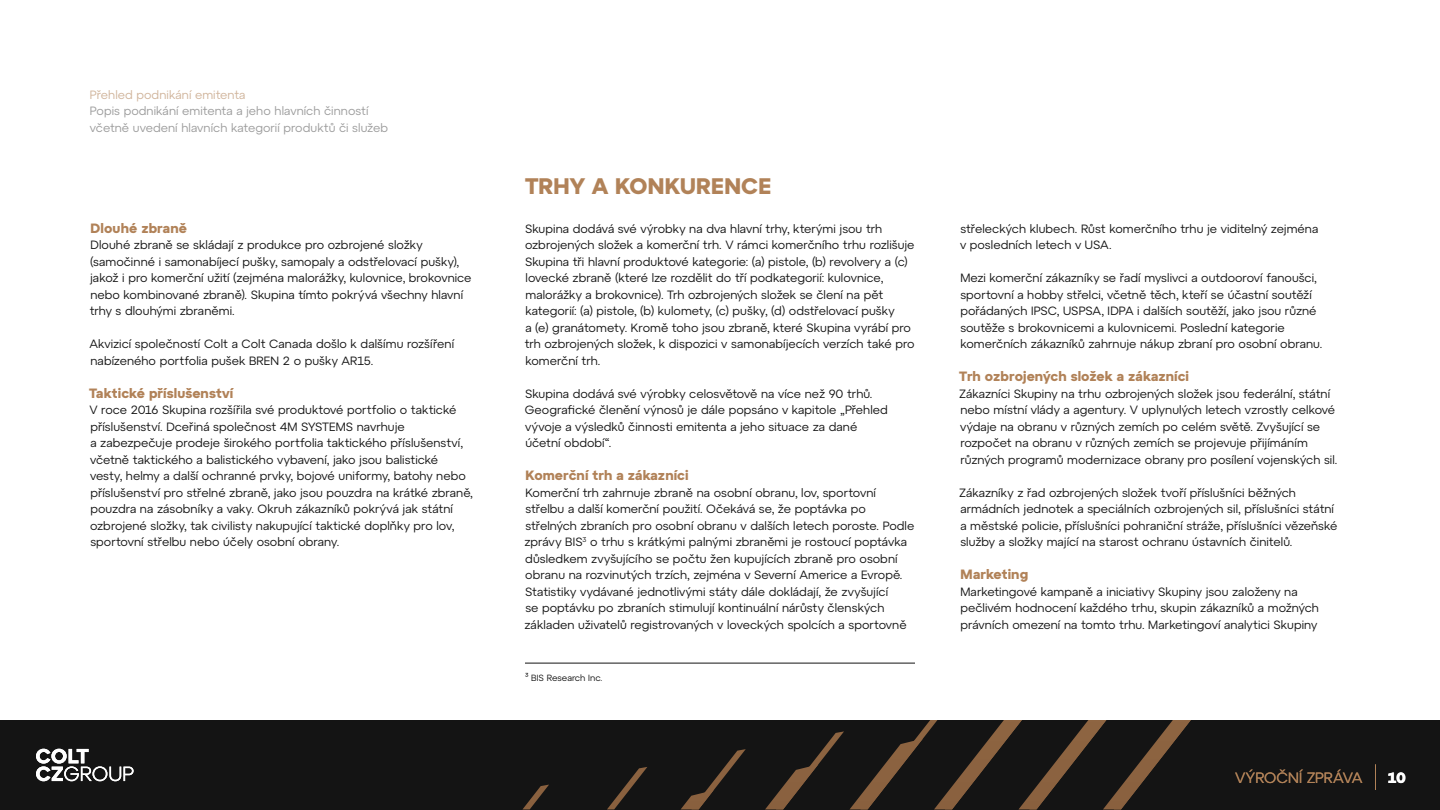
<style>
.page{position:relative;width:1440px;height:810px;background:#fff}
.page>*{position:absolute;margin:0;border:0;box-sizing:border-box;transform-origin:0 0}
.t1{font:700 22.5px "Atyp Colt CZ";letter-spacing:.005em;color:#b18258}
.t2{font:15px "Atyp Colt CZ";color:#b18258}
.t3{font:700 15px "Atyp Colt CZ";color:#fff}
.t4{font:700 13.5px "Atyp Colt CZ";letter-spacing:.005em;color:#b18258}
.t5{font:12px/16.5px "Atyp Colt CZ";color:#141414}
.t6{font:12px/16.5px "Atyp Colt CZ";color:#9c9c9c}
.t7{font:12px "Atyp Colt CZ";color:#d0b49b}
.t8{font:9px "Atyp Colt CZ";color:#141414}
</style>
<div class="page">
<div style="left:0;top:720px;width:1440px;height:90px;background:#141414"></div>
<svg style="left:523px;top:785px;width:26px;height:24px"></svg>
<svg style="left:607px;top:767px;width:40px;height:42px"></svg>
<svg style="left:681px;top:749px;width:65px;height:60px"></svg>
<svg style="left:765px;top:731px;width:79px;height:78px"></svg>
<svg style="left:850px;top:720px;width:341px;height:89px"></svg>
<svg style="left:1375px;top:764px;width:1px;height:26px"></svg>
<svg style="left:36px;top:749px;width:98px;height:32px"></svg>
<hr style="left:525px;top:663px;width:390px;height:1px;background:#141414">
<p class="t7" style="left:90px;top:86px;width:157px">Přehled podnikání emitenta</p>
<p class="t6" style="left:90px;top:102px;width:300px">Popis podnikání emitenta a jeho hlavních činností včetně uvedení hlavních kategorií produktů či služeb</p>
<p class="t4" style="left:91px;top:217px;width:98px">Dlouhé zbraně</p>
<p class="t5" style="left:90px;top:236px;width:383px">Dlouhé zbraně se skládají z produkce pro ozbrojené složky (samočinné i samonabíjecí pušky, samopaly a odstřelovací pušky), jakož i pro komerční užití (zejména malorážky, kulovnice, brokovnice nebo kombinované zbraně). Skupina tímto pokrývá všechny hlavní trhy s dlouhými zbraněmi.</p>
<p class="t5" style="left:89px;top:335px;width:366px">Akvizicí společností Colt a Colt Canada došlo k dalšímu rozšíření nabízeného portfolia pušek BREN 2 o pušky AR15.</p>
<p class="t4" style="left:89px;top:382px;width:146px">Taktické příslušenství</p>
<p class="t5" style="left:89px;top:401px;width:385px">V roce 2016 Skupina rozšířila své produktové portfolio o taktické příslušenství. Dceřiná společnost 4M SYSTEMS navrhuje<br>a zabezpečuje prodeje širokého portfolia taktického příslušenství, včetně taktického a balistického vybavení, jako jsou balistické vesty, helmy a další ochranné prvky, bojové uniformy, batohy nebo příslušenství pro střelné zbraně, jako jsou pouzdra na krátké zbraně, pouzdra na zásobníky a vaky. Okruh zákazníků pokrývá jak státní ozbrojené složky, tak civilisty nakupující taktické doplňky pro lov, sportovní střelbu nebo účely osobní obrany.</p>
<h1 class="t1" style="left:525px;top:168px;width:248px">TRHY A KONKURENCE</h1>
<p class="t5" style="left:525px;top:219px;width:391px">Skupina dodává své výrobky na dva hlavní trhy, kterými jsou trh ozbrojených složek a komerční trh. V rámci komerčního trhu rozlišuje Skupina tři hlavní produktové kategorie: (a) pistole, (b) revolvery a (c) lovecké zbraně (které lze rozdělit do tří podkategorií: kulovnice, malorážky a brokovnice). Trh ozbrojených složek se člení na pět kategorií: (a) pistole, (b) kulomety, (c) pušky, (d) odstřelovací pušky<br>a (e) granátomety. Kromě toho jsou zbraně, které Skupina vyrábí pro trh ozbrojených složek, k dispozici v samonabíjecích verzích také pro komerční trh.</p>
<p class="t5" style="left:525px;top:384px;width:364px">Skupina dodává své výrobky celosvětově na více než 90 trhů.<br>Geografické členění výnosů je dále popsáno v kapitole „Přehled vývoje a výsledků činnosti emitenta a jeho situace za dané účetní období“.</p>
<p class="t4" style="left:526px;top:465px;width:165px">Komerční trh a zákazníci</p>
<p class="t5" style="left:524px;top:483px;width:391px">Komerční trh zahrnuje zbraně na osobní obranu, lov, sportovní střelbu a další komerční použití. Očekává se, že poptávka po střelných zbraních pro osobní obranu v dalších letech poroste. Podle zprávy BIS<sup>3</sup> o trhu s krátkými palnými zbraněmi je rostoucí poptávka důsledkem zvyšujícího se počtu žen kupujících zbraně pro osobní obranu na rozvinutých trzích, zejména v Severní Americe a Evropě.<br>Statistiky vydávané jednotlivými státy dále dokládají, že zvyšující<br>se poptávku po zbraních stimulují kontinuální nárůsty členských základen uživatelů registrovaných v loveckých spolcích a sportovně</p>
<p class="t8" style="left:525px;top:671px;width:79px">3 BIS Research Inc.</p>
<p class="t5" style="left:960px;top:219px;width:360px">střeleckých klubech. Růst komerčního trhu je viditelný zejména v posledních letech v USA.</p>
<p class="t5" style="left:960px;top:269px;width:364px">Mezi komerční zákazníky se řadí myslivci a outdooroví fanoušci, sportovní a hobby střelci, včetně těch, kteří se účastní soutěží pořádaných IPSC, USPSA, IDPA i dalších soutěží, jako jsou různé soutěže s brokovnicemi a kulovnicemi. Poslední kategorie komerčních zákazníků zahrnuje nákup zbraní pro osobní obranu.</p>
<p class="t4" style="left:959px;top:366px;width:231px">Trh ozbrojených složek a zákazníci</p>
<p class="t5" style="left:959px;top:384px;width:380px">Zákazníci Skupiny na trhu ozbrojených složek jsou federální, státní nebo místní vlády a agentury. V uplynulých letech vzrostly celkové výdaje na obranu v různých zemích po celém světě. Zvyšující se rozpočet na obranu v různých zemích se projevuje přijímáním různých programů modernizace obrany pro posílení vojenských sil.</p>
<p class="t5" style="left:959px;top:483px;width:380px">Zákazníky z řad ozbrojených složek tvoří příslušníci běžných armádních jednotek a speciálních ozbrojených sil, příslušníci státní a městské policie, příslušníci pohraniční stráže, příslušníci vězeňské služby a složky mající na starost ochranu ústavních činitelů.</p>
<p class="t4" style="left:961px;top:564px;width:69px">Marketing</p>
<p class="t5" style="left:960px;top:582px;width:360px">Marketingové kampaně a iniciativy Skupiny jsou založeny na pečlivém hodnocení každého trhu, skupin zákazníků a možných právních omezení na tomto trhu. Marketingoví analytici Skupiny</p>
<p class="t2" style="left:1235px;top:766px;width:129px">VÝROČNÍ ZPRÁVA</p>
<p class="t3" style="left:1388px;top:766px;width:19px">10</p>
</div>
